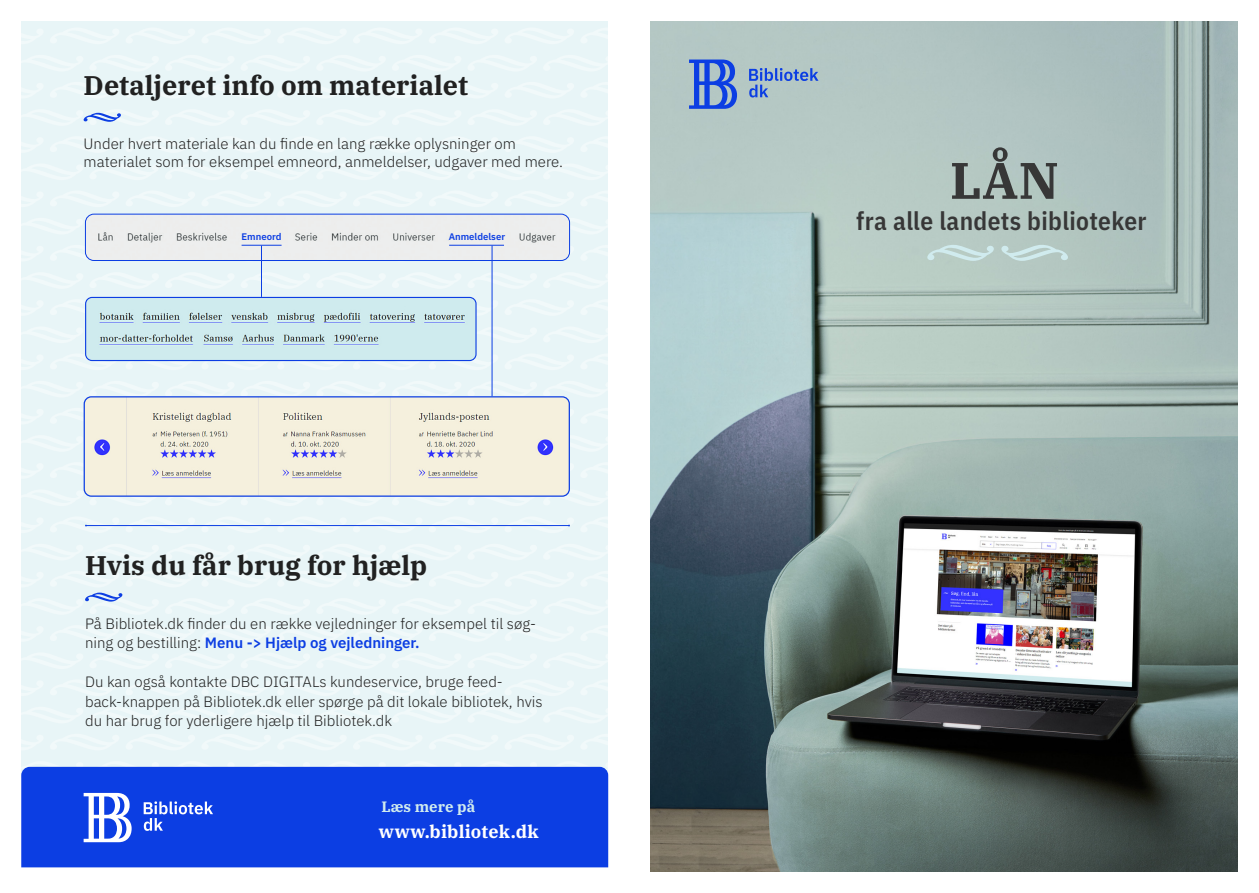
<style>
.page{position:relative;width:1259px;height:893px;background:#fff}
.page>*{position:absolute;margin:0;border:0;box-sizing:border-box;transform-origin:0 0}
.t1{font:700 51.3px "IBM Plex Serif";color:#373737}
.DBC_RU{font:700 27px "IBM Plex Serif";color:#212121}
.t2{font:600 25.35px "IBM Plex Sans Cond";letter-spacing:.015em;color:#373737}
.DBC_RU-2{font:700 18px "IBM Plex Serif";letter-spacing:.01em;color:#fff}
.DBC_RU-3{font:300 15px/19.5px "IBM Plex Sans";color:#212121}
.DBC_RU-4{font:700 15px "IBM Plex Serif";color:#d0ebee}
.DBC_RU-5{font:600 9.6px "IBM Plex Sans";color:#0c3ee3}
.s1{font-weight:600;color:#0c3ee3}
</style>
<div class="page">
<div style="left:21px;top:21px;width:586px;height:757px;background:#e8f5f7"></div>
<svg style="left:543px;top:766px;width:58px;height:1px"></svg>
<svg style="left:467px;top:766px;width:70px;height:1px"></svg>
<svg style="left:491px;top:381px;width:1px;height:15px"></svg>
<svg style="left:476px;top:326px;width:16px;height:17px"></svg>
<svg style="left:491px;top:272px;width:1px;height:17px"></svg>
<svg style="left:392px;top:766px;width:69px;height:1px"></svg>
<svg style="left:316px;top:766px;width:70px;height:1px"></svg>
<svg style="left:241px;top:766px;width:69px;height:1px"></svg>
<svg style="left:165px;top:766px;width:70px;height:1px"></svg>
<svg style="left:89px;top:766px;width:70px;height:1px"></svg>
<svg style="left:29px;top:766px;width:54px;height:1px"></svg>
<svg style="left:429px;top:526px;width:69px;height:1px"></svg>
<svg style="left:429px;top:353px;width:63px;height:17px"></svg>
<svg style="left:476px;top:299px;width:16px;height:17px"></svg>
<svg style="left:353px;top:526px;width:69px;height:1px"></svg>
<svg style="left:353px;top:361px;width:69px;height:1px"></svg>
<svg style="left:277px;top:526px;width:70px;height:1px"></svg>
<svg style="left:277px;top:361px;width:70px;height:1px"></svg>
<svg style="left:201px;top:526px;width:70px;height:1px"></svg>
<svg style="left:201px;top:361px;width:70px;height:1px"></svg>
<svg style="left:126px;top:526px;width:69px;height:1px"></svg>
<svg style="left:126px;top:361px;width:69px;height:1px"></svg>
<svg style="left:83px;top:462px;width:1px;height:17px"></svg>
<svg style="left:83px;top:408px;width:1px;height:17px"></svg>
<svg style="left:88px;top:360px;width:31px;height:2px"></svg>
<div style="left:21px;top:767px;width:587px;height:100px;background:#0c3ee3"></div>
<img style="left:651px;top:21px;width:586px;height:851px">
<svg style="left:689px;top:60px;width:48px;height:49px;background:#5b7ed4"></svg>
<svg style="left:749px;top:68px;width:69px;height:29px;background:#8ba5cb"></svg>
<svg style="left:84px;top:793px;width:48px;height:49px"></svg>
<svg style="left:144px;top:801px;width:69px;height:30px;background:#456be9"></svg>
<svg style="left:927px;top:245px;width:66px;height:16px"></svg>
<svg style="left:1001px;top:245px;width:67px;height:16px"></svg>
<svg style="left:85px;top:593px;width:38px;height:9px"></svg>
<svg style="left:83px;top:112px;width:38px;height:10px"></svg>
<img style="left:85px;top:214px;width:484px;height:46px">
<div style="left:85px;top:214px;width:485px;height:47px;border:1px solid #0c3ee3;border-radius:9px"></div>
<img style="left:87px;top:297px;width:389px;height:63px">
<div style="left:85px;top:297px;width:391px;height:64px;border:1px solid #0c3ee3;border-radius:6px"></div>
<img style="left:84px;top:397px;width:484px;height:99px">
<div style="left:84px;top:396px;width:486px;height:101px;border:1px solid #0c3ee3;border-radius:7px"></div>
<hr style="left:86px;top:525px;width:483px;height:1px;background:#0c3ee3">
<svg style="left:85px;top:524px;width:34px;height:3px"></svg>
<svg style="left:504px;top:524px;width:66px;height:3px"></svg>
<hr style="left:261px;top:246px;width:1px;height:51px;background:#0c3ee3">
<hr style="left:242px;top:245px;width:39px;height:1px;background:#0c3ee3">
<hr style="left:492px;top:246px;width:1px;height:150px;background:#0c3ee3">
<hr style="left:449px;top:245px;width:55px;height:1px;background:#0c3ee3">
<div style="left:242px;top:233px;width:46px;height:10px;background:#ededec"></div>
<div style="left:449px;top:233px;width:61px;height:10px;background:#ededec"></div>
<p class="DBC_RU" style="left:84px;top:64px;width:386px">Detaljeret info om materialet</p>
<p class="DBC_RU-3" style="left:84px;top:133px;width:481px;line-height:18px">Under hvert materiale kan du finde en lang række oplysninger om materialet som for eksempel emneord, anmeldelser, udgaver med mere.</p>
<p class="DBC_RU-5" style="left:242px;top:229px;width:42px">Emneord</p>
<p class="DBC_RU-5" style="left:449px;top:229px;width:58px">Anmeldelser</p>
<p class="DBC_RU" style="left:85px;top:544px;width:344px">Hvis du får brug for hjælp</p>
<p class="DBC_RU-3" style="left:85px;top:612px;width:453px">På Bibliotek.dk finder du en række vejledninger for eksempel til søg&shy;ning og bestilling: <span class="s1">Menu -&gt; Hjælp og vejledninger.</span></p>
<p class="DBC_RU-3" style="left:85px;top:671px;width:459px">Du kan også kontakte DBC DIGITALs kundeservice, bruge feed&shy;back-knappen på Bibliotek.dk eller spørge på dit lokale bibliotek, hvis du har brug for yderligere hjælp til Bibliotek.dk</p>
<p class="DBC_RU-4" style="left:381px;top:794px;width:95px">Læs mere på</p>
<p class="DBC_RU-2" style="left:378px;top:817px;width:161px">www.bibliotek.dk</p>
<p class="t1" style="left:950px;top:140px;width:111px">LÅN</p>
<p class="t2" style="left:856px;top:201px;width:292px">fra alle landets biblioteker</p>
</div>
